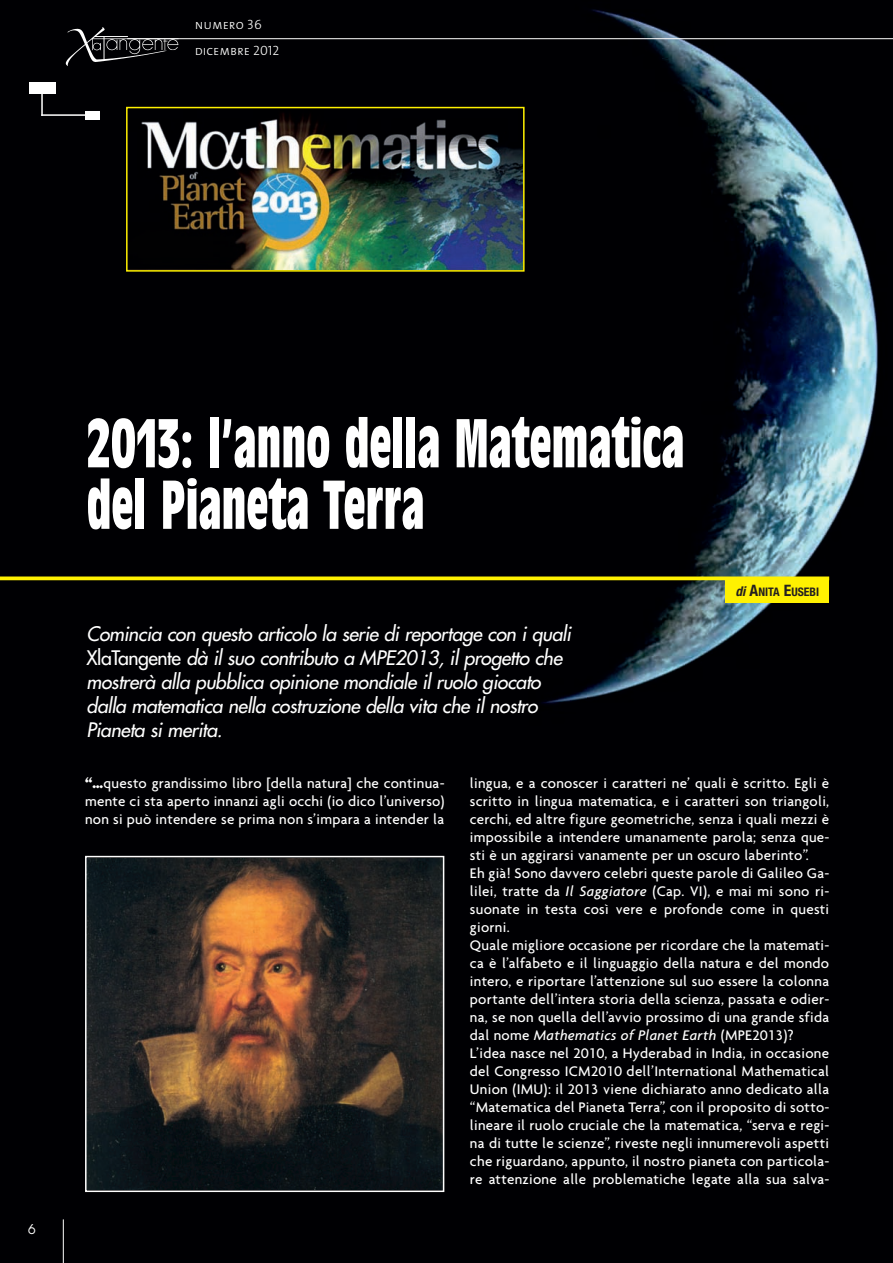
<style>
.page{position:relative;width:893px;height:1263px;background:#fff}
.page>*{position:absolute;margin:0;border:0;box-sizing:border-box;transform-origin:0 0}
.t1{font:700 condensed 67.5px/61.5px "Antique Olive";color:#fff;scale:.8 1}
.t2{font:italic 19.5px/24px "Futura";letter-spacing:-.02em;color:#fff}
.t3{font:500 15px/18px "Agenda";letter-spacing:.02em;color:#fff;text-align:justify}
.t4{font:13.5px/25.5px "The Mix Light Caps";color:#fff}
.t5{font:13.5px "Avant Garde";color:#fff}
.t6{font:700 condensed 11.85px "Helvetica Neue";color:#231f20}
.s1{font-style:normal}
.s2{font-style:italic;font-size:13.5px}
.s3{font-size:15.75px}
.s4{font-weight:900}
.s5{font-style:italic}
</style>
<div class="page">
<img style="left:0;top:0;width:893px;height:1263px">
<hr style="left:63px;top:1219px;width:1px;height:44px;background:#fff">
<hr style="left:127px;top:38px;width:766px;height:1px;background:#fff">
<svg style="left:66px;top:27px;width:113px;height:39px;background:#222225"></svg>
<hr style="left:41px;top:85px;width:2px;height:31px;background:#fff">
<div style="left:29px;top:82px;width:27px;height:12px;background:#fff"></div>
<div style="left:85px;top:111px;width:15px;height:8px;background:#fff"></div>
<hr style="left:41px;top:114px;width:53px;height:2px;background:#fff">
<svg style="left:0;top:576px;width:829px;height:4px;background:#dfd403"></svg>
<div style="left:725px;top:580px;width:104px;height:23px;background:#fff101"></div>
<img style="left:129px;top:110px;width:393px;height:159px">
<div style="left:126px;top:107px;width:399px;height:165px;border:2px solid #fff101"></div>
<img style="left:88px;top:859px;width:353px;height:330px">
<div style="left:85px;top:856px;width:359px;height:336px;border:2px solid #fff"></div>
<p class="t4" style="left:195px;top:13px;width:86px">numero 36 dicembre 2012</p>
<p class="t5" style="left:28px;top:1221px;width:9px">6</p>
<h1 class="t1" style="left:87px;top:416px;width:749px">2013: l’anno della Matematica del Pianeta Terra</h1>
<p class="t2" style="left:87px;top:623px;width:486px">Comincia con questo articolo la serie di reportage con i quali <span class="s1">XlaTangente</span> dà il suo contributo a MPE2013, il progetto che mostrerà alla pubblica opinione mondiale il ruolo giocato dalla matematica nella costruzione della vita che il nostro Pianeta si merita.</p>
<p class="t6" style="left:735px;top:587px;width:85px"><span class="s2">di</span> <span class="s3">A</span>NITA <span class="s3">E</span>USEBI</p>
<p class="t3" style="left:85px;top:774px;width:361px"><span class="s4">“…</span>questo grandissimo libro [della natura] che continua&shy;mente ci sta aperto innanzi agli occhi (io dico l’universo) non si può intendere se prima non s’impara a intender la</p>
<p class="t3" style="left:470px;top:774px;width:361px;text-align:left">lingua, e a conoscer i caratteri ne’ quali è scritto. Egli è scritto in lingua matematica, e i caratteri son triangoli, cerchi, ed altre figure geometriche, senza i quali mezzi è impossibile a intendere umanamente parola; senza que&shy;sti è un aggirarsi vanamente per un oscuro laberinto”.<br>Eh già! Sono davvero celebri queste parole di Galileo Ga&shy;lilei, tratte da <span class="s5">Il Saggiatore</span> (Cap. VI), e mai mi sono ri&shy;suonate in testa così vere e profonde come in questi giorni.<br>Quale migliore occasione per ricordare che la matemati&shy;ca è l’alfabeto e il linguaggio della natura e del mondo intero, e riportare l’attenzione sul suo essere la colonna portante dell’intera storia della scienza, passata e odier&shy;na, se non quella dell’avvio prossimo di una grande sfida dal nome <span class="s5">Mathematics of Planet Earth</span> (MPE2013)?<br>L’idea nasce nel 2010, a Hyderabad in India, in occasione del Congresso ICM2010 dell’International Mathematical Union (IMU): il 2013 viene dichiarato anno dedicato alla “Matematica del Pianeta Terra”, con il proposito di sotto&shy;lineare il ruolo cruciale che la matematica, “serva e regi&shy;na di tutte le scienze”, riveste negli innumerevoli aspetti che riguardano, appunto, il nostro pianeta con particola&shy;re attenzione alle problematiche legate alla sua salva-</p>
</div>
